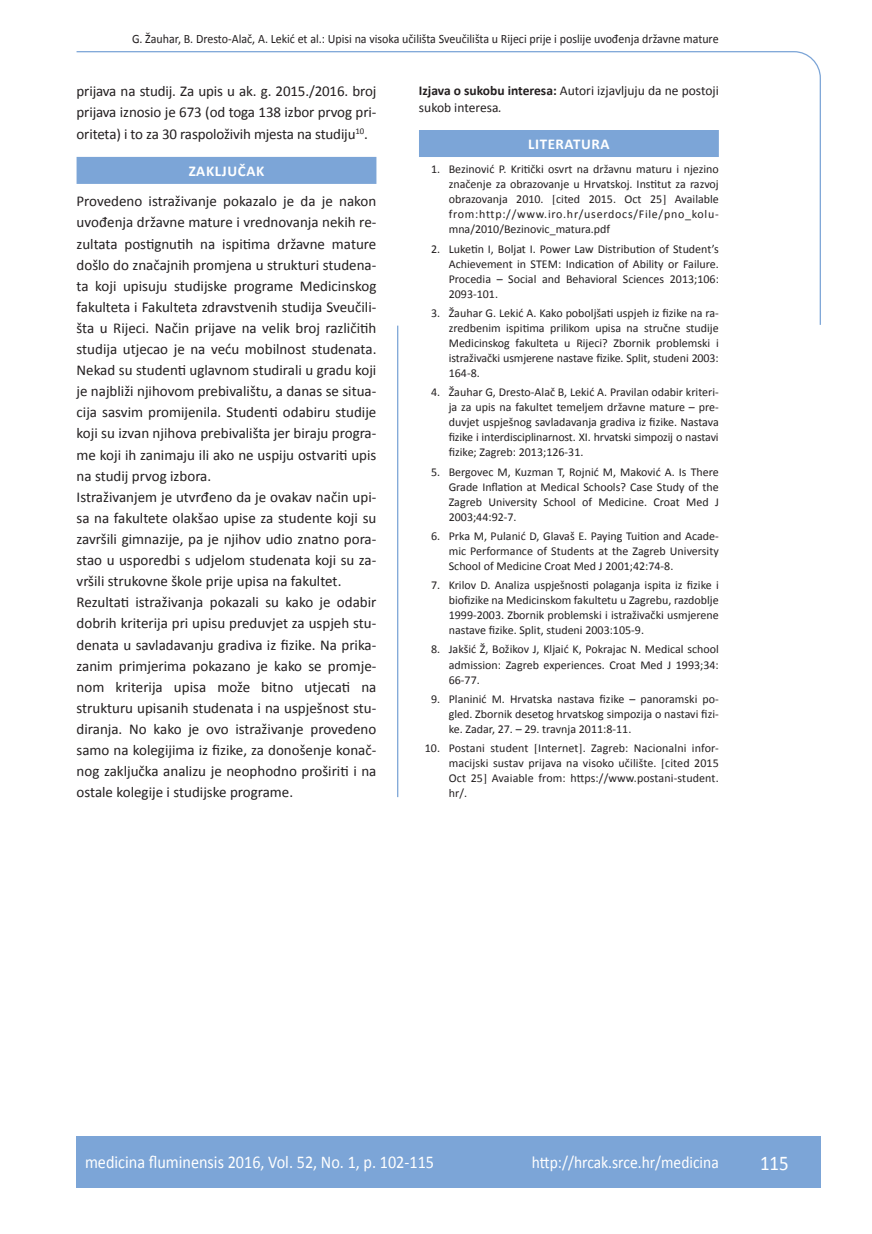
<style>
.page{position:relative;width:872px;height:1234px;background:#fff}
.page>*{position:absolute;margin:0;border:0;box-sizing:border-box;transform-origin:0 0}
.t1{font:21px "Calibri";color:#fff;scale:.9 1}
.t2{font:18px "Calibri";color:#fff;scale:.9 1}
.t3{font:17.25px "Calibri";color:#fff;scale:.9 1}
.t4{font:15px/21.1px "Calibri";color:#231f20;text-align:justify}
.t5{font:700 15px "Calibri";letter-spacing:.04em;color:#fff}
.t6{font:13.5px/16.5px "Calibri";color:#231f20}
.t7{font:12.75px "Calibri";color:#231f20;scale:.94 1}
.t8{font:12px/15px "Calibri";color:#231f20;text-align:justify}
.s1{font-weight:700}
.s2{font-style:italic}
</style>
<div class="page">
<svg style="left:76px;top:51px;width:745px;height:275px"></svg>
<hr style="left:397px;top:325px;width:1px;height:472px;background:#7ca5d7">
<div style="left:77px;top:1135px;width:744px;height:51px;background:#7ca5d7"></div>
<div style="left:77px;top:157px;width:299px;height:27px;background:#7ca5d7"></div>
<div style="left:419px;top:130px;width:300px;height:27px;background:#7ca5d7"></div>
<svg style="left:553px;top:195px;width:3px;height:10px"></svg>
<svg style="left:663px;top:195px;width:2px;height:10px"></svg>
<p class="t7" style="left:132px;top:30px;width:625px">G. Žauhar, B. Dresto-Alač, A. Lekić et al.: Upisi na visoka učilišta Sveučilišta u Rijeci prije i poslije uvođenja državne mature</p>
<p class="t4" style="left:77px;top:80px;width:301px">prijava na studij. Za upis u ak. g. 2015./2016. broj prijava iznosio je 673 (od toga 138 izbor prvog pri&shy;oriteta) i to za 30 raspoloživih mjesta na studiju<sup>10</sup>.</p>
<p class="t5" style="left:189px;top:161px;width:77px">ZAKLJUČAK</p>
<p class="t4" style="left:77px;top:190px;width:301px;text-align:left">Provedeno istraživanje pokazalo je da je nakon uvođenja državne mature i vrednovanja nekih re&shy;zultata postignutih na ispitima državne mature došlo do značajnih promjena u strukturi studena&shy;ta koji upisuju studijske programe Medicinskog fakulteta i Fakulteta zdravstvenih studija Sveučili&shy;šta u Rijeci. Način prijave na velik broj različitih studija utjecao je na veću mobilnost studenata.<br>Nekad su studenti uglavnom studirali u gradu koji je najbliži njihovom prebivalištu, a danas se situa&shy;cija sasvim promijenila. Studenti odabiru studije koji su izvan njihova prebivališta jer biraju progra&shy;me koji ih zanimaju ili ako ne uspiju ostvariti upis na studij prvog izbora.<br>Istraživanjem je utvrđeno da je ovakav način upi&shy;sa na fakultete olakšao upise za studente koji su završili gimnazije, pa je njihov udio znatno pora&shy;stao u usporedbi s udjelom studenata koji su za&shy;vršili strukovne škole prije upisa na fakultet.<br>Rezultati istraživanja pokazali su kako je odabir dobrih kriterija pri upisu preduvjet za uspjeh stu&shy;denata u savladavanju gradiva iz fizike. Na prika&shy;zanim primjerima pokazano je kako se promje&shy;nom kriterija upisa može bitno utjecati na strukturu upisanih studenata i na uspješnost stu&shy;diranja. No kako je ovo istraživanje provedeno samo na kolegijima iz fizike, za donošenje konač&shy;nog zaključka analizu je neophodno proširiti i na ostale kolegije i studijske programe.</p>
<p class="t6" style="left:419px;top:82px;width:301px"><span class="s1">Izjava o sukobu interesa:</span> Autori izjavljuju da ne postoji sukob interesa<span class="s2">.</span></p>
<p class="t5" style="left:528px;top:134px;width:83px">LITERATURA</p>
<p class="t8" style="left:449px;top:161px;width:271px;text-indent:-18px">1. Bezinović P. Kritički osvrt na državnu maturu i njezino značenje za obrazovanje u Hrvatskoj. Institut za razvoj obrazovanja 2010. cited 2015. Oct 25 Available from:http://www.iro.hr/userdocs/File/pno_kolu&shy;mna/2010/Bezinovic_matura.pdf</p>
<p class="t8" style="left:449px;top:240px;width:272px;text-indent:-18px">2. Luketin I, Boljat I. Power Law Distribution of Student’s Achievement in STEM: Indication of Ability or Failure.<br>Procedia – Social and Behavioral Sciences 2013;106:<br>2093-101.</p>
<p class="t8" style="left:449px;top:305px;width:271px;text-indent:-18px">3. Žauhar G. Lekić A. Kako poboljšati uspjeh iz fizike na ra&shy;zredbenim ispitima prilikom upisa na stručne studije Medicinskog fakulteta u Rijeci? Zbornik problemski i istraživački usmjerene nastave fizike. Split, studeni 2003:<br>164-8.</p>
<p class="t8" style="left:449px;top:384px;width:271px;text-indent:-18px">4. Žauhar G, Dresto-Alač B, Lekić A. Pravilan odabir kriteri&shy;ja za upis na fakultet temeljem državne mature – pre&shy;duvjet uspješnog savladavanja gradiva iz fizike. Nastava fizike i interdisciplinarnost. XI. hrvatski simpozij o nastavi fizike; Zagreb: 2013;126-31.</p>
<p class="t8" style="left:449px;top:463px;width:271px;text-indent:-18px">5. Bergovec M, Kuzman T, Rojnić M, Maković A. Is There Grade Inflation at Medical Schools? Case Study of the Zagreb University School of Medicine. Croat Med J 2003;44:92-7.</p>
<p class="t8" style="left:449px;top:527px;width:271px;text-indent:-18px">6. Prka M, Pulanić D, Glavaš E. Paying Tuition and Acade&shy;mic Performance of Students at the Zagreb University School of Medicine Croat Med J 2001;42:74-8.</p>
<p class="t8" style="left:449px;top:577px;width:272px;text-indent:-18px">7. Krilov D. Analiza uspješnosti polaganja ispita iz fizike i biofizike na Medicinskom fakultetu u Zagrebu, razdoblje 1999-2003. Zbornik problemski i istraživački usmjerene nastave fizike. Split, studeni 2003:105-9.</p>
<p class="t8" style="left:449px;top:641px;width:271px;text-indent:-18px">8. Jakšić Ž, Božikov J, Kljaić K, Pokrajac N. Medical school admission: Zagreb experiences. Croat Med J 1993;34:<br>66-77.</p>
<p class="t8" style="left:449px;top:690px;width:271px;text-indent:-18px">9. Planinić M. Hrvatska nastava fizike – panoramski po&shy;gled. Zbornik desetog hrvatskog simpozija o nastavi fizi&shy;ke. Zadar, 27. – 29. travnja 2011:8-11.</p>
<p class="t8" style="left:449px;top:739px;width:271px;text-indent:-24px">10. Postani student Internet . Zagreb: Nacionalni infor&shy;macijski sustav prijava na visoko učilište. cited 2015<br>Oct 25 Avaiable from: https://www.postani-student. hr/.</p>
<h2 class="t2" style="left:85px;top:1150px;width:389px">medicina fluminensis 2016, Vol. 52, No. 1, p. 102-115</h2>
<h3 class="t3" style="left:532px;top:1151px;width:209px">http://hrcak.srce.hr/medicina</h3>
<h1 class="t1" style="left:760px;top:1149px;width:33px">115</h1>
</div>
